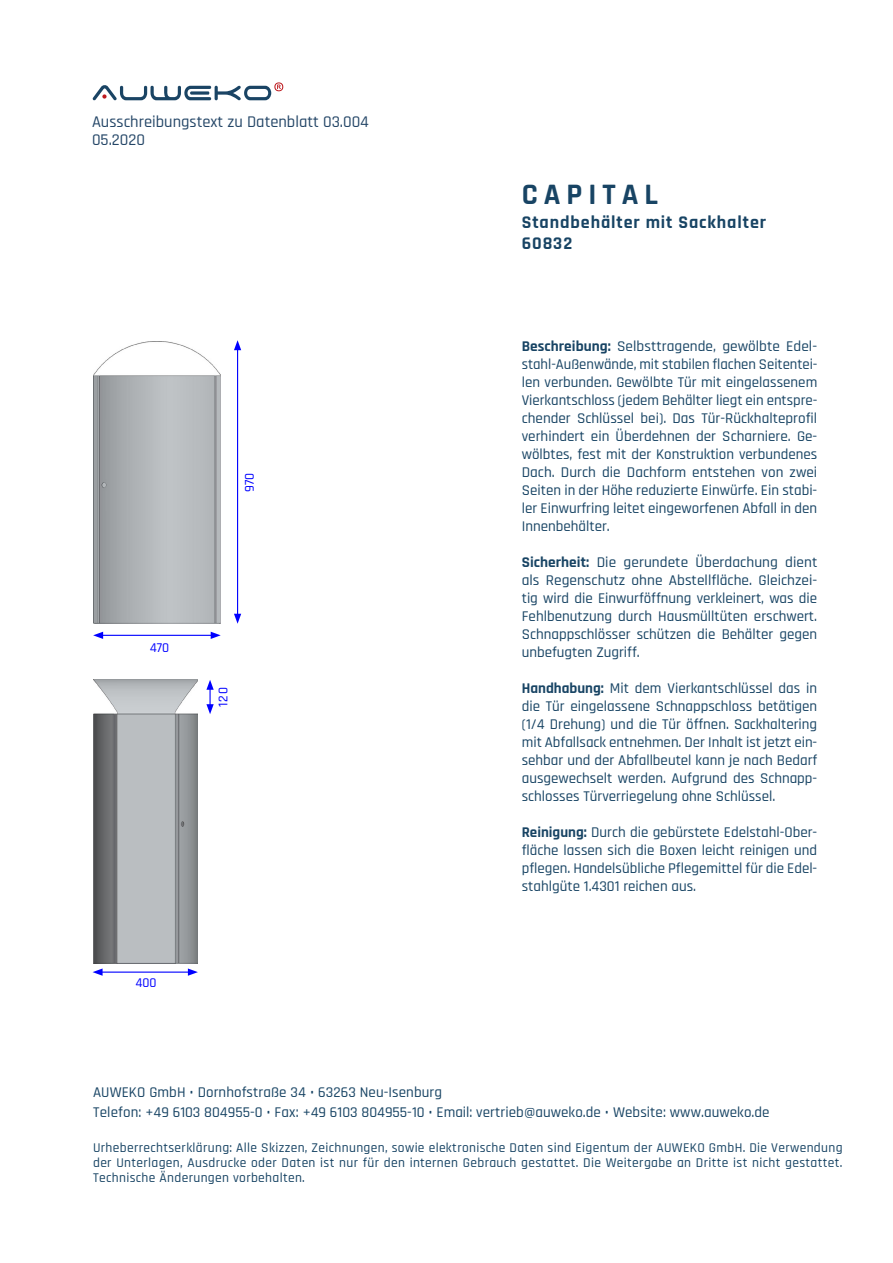
<style>
.page{position:relative;width:893px;height:1263px;background:#fff}
.page>*{position:absolute;margin:0;border:0;box-sizing:border-box;transform-origin:0 0}
.t1{font:700 30px "Rajdhani";letter-spacing:.2em;color:#184464}
.t2{font:700 18px "Rajdhani";letter-spacing:.05em;color:#184464}
.t3{font:500 16.5px "Rajdhani";color:#244667}
.t4{font:500 15px/18px "Rajdhani";color:#184464;text-align:justify}
.t5{font:500 13.5px/15px "Rajdhani";letter-spacing:.025em;color:#184464;text-align:justify}
.t6{font:500 13.5px "Rajdhani";letter-spacing:.015em;color:#00f}
.s1{font-weight:700}
</style>
<div class="page">
<img style="left:93px;top:341px;width:128px;height:283px">
<img style="left:93px;top:680px;width:105px;height:283px">
<hr style="left:101px;top:635px;width:112px;height:1px;background:#00f">
<svg style="left:93px;top:632px;width:10px;height:7px"></svg>
<svg style="left:211px;top:632px;width:10px;height:7px"></svg>
<hr style="left:100px;top:971px;width:90px;height:2px;background:#00f">
<svg style="left:93px;top:968px;width:10px;height:8px"></svg>
<svg style="left:188px;top:968px;width:10px;height:8px"></svg>
<hr style="left:237px;top:348px;width:1px;height:268px;background:#00f">
<svg style="left:234px;top:340px;width:7px;height:10px"></svg>
<svg style="left:234px;top:614px;width:7px;height:10px"></svg>
<svg style="left:206px;top:680px;width:8px;height:34px"></svg>
<svg style="left:93px;top:82px;width:190px;height:18px"></svg>
<p class="t3" style="left:92px;top:113px;width:278px">Ausschreibungstext zu Datenblatt 03.004</p>
<p class="t3" style="left:92px;top:131px;width:54px">05.2020</p>
<p class="t6" style="left:242px;top:492px;width:21px;rotate:-90deg">970</p>
<p class="t6" style="left:150px;top:639px;width:21px">470</p>
<p class="t6" style="left:215px;top:707px;width:22px;rotate:-90deg">120</p>
<p class="t6" style="left:135px;top:975px;width:23px">400</p>
<p class="t1" style="left:522px;top:176px;width:138px">CAPITAL</p>
<p class="t2" style="left:522px;top:211px;width:246px">Standbehälter mit Sackhalter</p>
<p class="t2" style="left:522px;top:233px;width:52px">60832</p>
<p class="t4" style="left:522px;top:338px;width:297px"><span class="s1">Beschreibung:</span> Selbsttragende, gewölbte Edel&shy;stahl-Außenwände, mit stabilen flachen Seitentei&shy;len verbunden. Gewölbte Tür mit eingelassenem Vierkantschloss (jedem Behälter liegt ein entspre&shy;chender Schlüssel bei). Das Tür-Rückhalteprofil verhindert ein Überdehnen der Scharniere. Ge&shy;wölbtes, fest mit der Konstruktion verbundenes Dach. Durch die Dachform entstehen von zwei Seiten in der Höhe reduzierte Einwürfe. Ein stabi&shy;ler Einwurfring leitet eingeworfenen Abfall in den Innenbehälter.</p>
<p class="t4" style="left:522px;top:554px;width:297px"><span class="s1">Sicherheit:</span> Die gerundete Überdachung dient als Regenschutz ohne Abstellfläche. Gleichzei&shy;tig wird die Einwurföffnung verkleinert, was die Fehlbenutzung durch Hausmülltüten erschwert.<br>Schnappschlösser schützen die Behälter gegen unbefugten Zugriff.</p>
<p class="t4" style="left:522px;top:680px;width:297px"><span class="s1">Handhabung:</span> Mit dem Vierkantschlüssel das in die Tür eingelassene Schnappschloss betätigen (1/4 Drehung) und die Tür öffnen. Sackhaltering mit Abfallsack entnehmen. Der Inhalt ist jetzt ein&shy;sehbar und der Abfallbeutel kann je nach Bedarf ausgewechselt werden. Aufgrund des Schnapp&shy;schlosses Türverriegelung ohne Schlüssel.</p>
<p class="t4" style="left:522px;top:824px;width:297px"><span class="s1">Reinigung:</span> Durch die gebürstete Edelstahl-Ober&shy;fläche lassen sich die Boxen leicht reinigen und pflegen. Handelsübliche Pflegemittel für die Edel&shy;stahlgüte 1.4301 reichen aus.</p>
<p class="t4" style="left:93px;top:1084px;width:350px">AUWEKO GmbH • Dornhofstraße 34 • 63263 Neu-Isenburg</p>
<p class="t4" style="left:93px;top:1104px;width:678px">Telefon: +49 6103 804955-0 • Fax: +49 6103 804955-10 • Email: vertrieb@auweko.de • Website: www.auweko.de</p>
<p class="t5" style="left:93px;top:1141px;width:751px">Urheberrechtserklärung: Alle Skizzen, Zeichnungen, sowie elektronische Daten sind Eigentum der AUWEKO GmbH. Die Verwendung der Unterlagen, Ausdrucke oder Daten ist nur für den internen Gebrauch gestattet. Die Weitergabe an Dritte ist nicht gestattet.<br>Technische Änderungen vorbehalten.</p>
</div>
